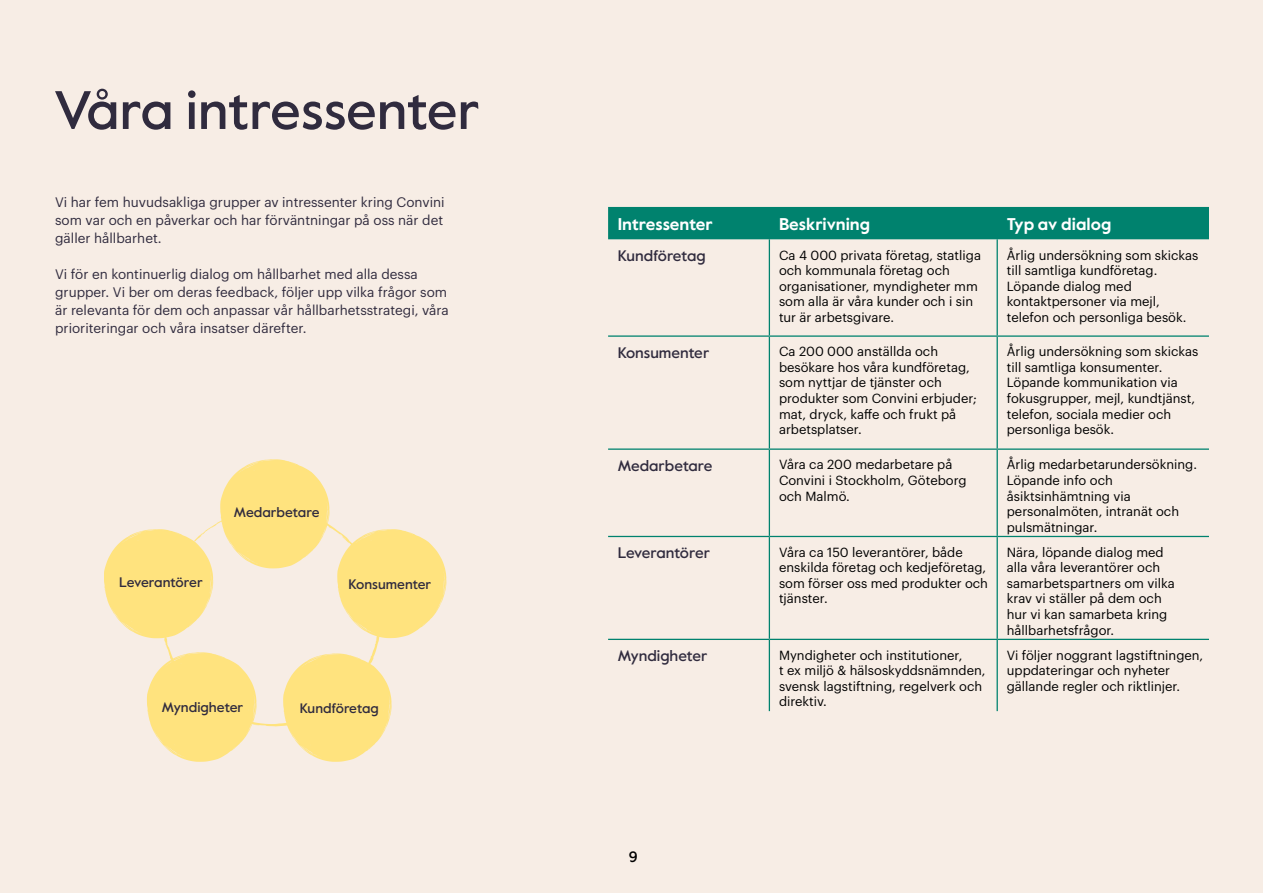
<style>
.page{position:relative;width:1263px;height:893px;background:#f7ede5}
.page>*{position:absolute;margin:0;border:0;box-sizing:border-box;transform-origin:0 0}
.t1{font:500 54px "Value Sans Pro";color:#302b3e}
.t2{font:700 16.95px "Value Sans Pro";color:#fff}
.t3{font:500 15.3px "Value Sans Pro";color:#302b3e}
.t4{font:500 15.3px "Value Sans Pro";letter-spacing:-.025em;color:#302b3e}
.t5{font:500 15px "Value Sans Pro";color:#000}
.t6{font:500 13.8px "Value Sans Pro";color:#302b3e}
.t7{font:500 13.8px "Value Sans Pro";letter-spacing:-.025em;color:#302b3e}
.t8{font:500 13.65px "Value Sans Pro";color:#302b3e}
.t9{font:13.5px/18px "Graphik";color:#302b3e;text-align:justify}
.t10{font:12.9px/15.6px "Graphik";color:#000}
</style>
<div class="page">
<div style="left:608px;top:207px;width:601px;height:32px;background:#00826e"></div>
<hr style="left:769px;top:239px;width:1px;height:96px;background:#00826e">
<hr style="left:996px;top:239px;width:2px;height:96px;background:#00826e">
<hr style="left:608px;top:335px;width:161px;height:2px;background:#00826e">
<hr style="left:769px;top:335px;width:228px;height:2px;background:#00826e">
<hr style="left:769px;top:337px;width:1px;height:111px;background:#00826e">
<hr style="left:997px;top:335px;width:212px;height:2px;background:#00826e">
<hr style="left:996px;top:337px;width:2px;height:111px;background:#00826e">
<hr style="left:608px;top:448px;width:161px;height:2px;background:#00826e">
<hr style="left:769px;top:448px;width:228px;height:2px;background:#00826e">
<hr style="left:769px;top:450px;width:1px;height:86px;background:#00826e">
<hr style="left:997px;top:448px;width:212px;height:2px;background:#00826e">
<hr style="left:996px;top:450px;width:2px;height:86px;background:#00826e">
<hr style="left:608px;top:536px;width:161px;height:1px;background:#00826e">
<hr style="left:769px;top:536px;width:228px;height:1px;background:#00826e">
<hr style="left:769px;top:537px;width:1px;height:102px;background:#00826e">
<hr style="left:997px;top:536px;width:212px;height:1px;background:#00826e">
<hr style="left:996px;top:537px;width:2px;height:102px;background:#00826e">
<hr style="left:608px;top:639px;width:161px;height:1px;background:#00826e">
<hr style="left:769px;top:639px;width:228px;height:1px;background:#00826e">
<hr style="left:769px;top:640px;width:1px;height:71px;background:#00826e">
<hr style="left:997px;top:639px;width:212px;height:1px;background:#00826e">
<hr style="left:996px;top:640px;width:2px;height:71px;background:#00826e">
<svg style="left:283px;top:653px;width:109px;height:109px"></svg>
<svg style="left:147px;top:648px;width:109px;height:114px"></svg>
<svg style="left:337px;top:529px;width:109px;height:118px"></svg>
<svg style="left:104px;top:459px;width:225px;height:180px"></svg>
<h1 class="t1" style="left:54px;top:78px;width:427px">Våra intressenter</h1>
<p class="t9" style="left:55px;top:192px;width:391px">Vi har fem huvudsakliga grupper av intressenter kring Convini som var och en påverkar och har förväntningar på oss när det gäller hållbarhet.</p>
<p class="t9" style="left:55px;top:264px;width:395px;text-align:left">Vi för en kontinuerlig dialog om hållbarhet med alla dessa grupper. Vi ber om deras feedback, följer upp vilka frågor som är relevanta för dem och anpassar vår hållbarhetsstrategi, våra prioriteringar och våra insatser därefter.</p>
<p class="t6" style="left:234px;top:504px;width:87px">Medarbetare</p>
<p class="t7" style="left:119px;top:574px;width:85px">Leverantörer</p>
<p class="t6" style="left:349px;top:576px;width:84px">Konsumenter</p>
<p class="t6" style="left:162px;top:699px;width:83px">Myndigheter</p>
<p class="t8" style="left:300px;top:700px;width:80px">Kundföretag</p>
<h2 class="t2" style="left:618px;top:214px;width:97px">Intressenter</h2>
<h2 class="t2" style="left:779px;top:214px;width:93px">Beskrivning</h2>
<h2 class="t2" style="left:1007px;top:214px;width:106px">Typ av dialog</h2>
<p class="t3" style="left:618px;top:246px;width:90px">Kundföretag</p>
<p class="t10" style="left:779px;top:246px;width:203px">Ca 4 000 privata företag, statliga och kommunala företag och organisationer, myndigheter mm som alla är våra kunder och i sin tur är arbetsgivare.</p>
<p class="t10" style="left:1007px;top:246px;width:193px">Årlig undersökning som skickas till samtliga kundföretag.<br>Löpande dialog med kontaktpersoner via mejl, telefon och personliga besök.</p>
<p class="t3" style="left:618px;top:343px;width:93px">Konsumenter</p>
<p class="t10" style="left:779px;top:343px;width:199px">Ca 200 000 anställda och besökare hos våra kundföretag, som nyttjar de tjänster och produkter som Convini erbjuder; mat, dryck, kaffe och frukt på arbetsplatser.</p>
<p class="t10" style="left:1007px;top:343px;width:193px">Årlig undersökning som skickas till samtliga konsumenter.<br>Löpande kommunikation via fokusgrupper, mejl, kundtjänst, telefon, sociala medier och personliga besök.</p>
<p class="t3" style="left:618px;top:456px;width:96px">Medarbetare</p>
<p class="t10" style="left:779px;top:456px;width:189px">Våra ca 200 medarbetare på<br>Convini i Stockholm, Göteborg och Malmö.</p>
<p class="t10" style="left:1007px;top:456px;width:192px">Årlig medarbetarundersökning.<br>Löpande info och åsiktsinhämtning via personalmöten, intranät och pulsmätningar.</p>
<p class="t4" style="left:618px;top:543px;width:94px">Leverantörer</p>
<p class="t10" style="left:779px;top:543px;width:210px">Våra ca 150 leverantörer, både enskilda företag och kedjeföretag, som förser oss med produkter och tjänster.</p>
<p class="t10" style="left:1007px;top:543px;width:169px">Nära, löpande dialog med alla våra leverantörer och samarbetspartners om vilka krav vi ställer på dem och hur vi kan samarbeta kring hållbarhetsfrågor.</p>
<p class="t3" style="left:618px;top:646px;width:91px">Myndigheter</p>
<p class="t10" style="left:779px;top:646px;width:208px">Myndigheter och institutioner,<br>t ex miljö &amp; hälsoskyddsnämnden, svensk lagstiftning, regelverk och direktiv.</p>
<p class="t10" style="left:1007px;top:646px;width:198px">Vi följer noggrant lagstiftningen, uppdateringar och nyheter gällande regler och riktlinjer.</p>
<p class="t5" style="left:629px;top:848px;width:10px">9</p>
</div>
